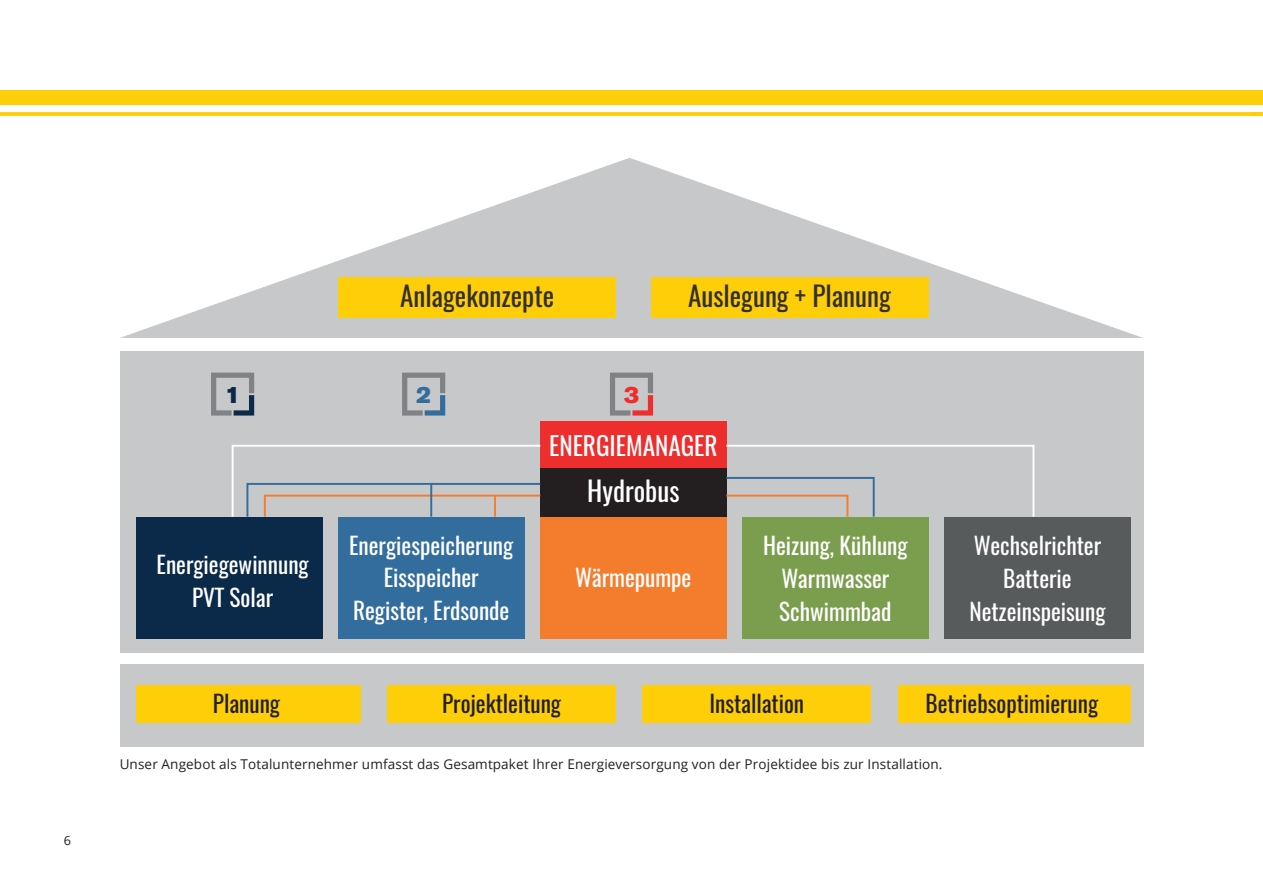
<style>
.page{position:relative;width:1263px;height:893px;background:#fff}
.page>*{position:absolute;margin:0;border:0;box-sizing:border-box;transform-origin:0 0}
.t1{font:27.15px "Oswald";color:#312f30}
.t2{font:27.15px "Oswald";color:#fff}
.t3{font:25.2px "Oswald";color:#fff}
.t4{font:23.25px/33px "Oswald";color:#fff;text-align:center}
.t5{font:23.25px "Oswald";color:#231f20}
.t6{font:23.25px "Akzidenz Grotesk BQ Super";color:#0b2948}
.t7{font:23.25px "Akzidenz Grotesk BQ Super";color:#336d9d}
.t8{font:23.25px "Akzidenz Grotesk BQ Super";color:#ee2d2d}
.t9{font:13.5px "Open Sans";letter-spacing:.01em;color:#231f20}
.t10{font:12.75px "Open Sans";color:#231f20}
</style>
<div class="page">
<svg style="left:0;top:112px;width:1263px;height:4px;background:#fed014"></svg>
<div style="left:0;top:90px;width:1263px;height:15px;background:#fece08"></div>
<div style="left:120px;top:351px;width:1023px;height:302px;background:#c7c8ca"></div>
<div style="left:120px;top:664px;width:1023px;height:82px;background:#c7c8ca"></div>
<div style="left:136px;top:685px;width:225px;height:37px;background:#fece08"></div>
<div style="left:642px;top:685px;width:229px;height:37px;background:#fece08"></div>
<div style="left:387px;top:685px;width:229px;height:37px;background:#fece08"></div>
<div style="left:897px;top:685px;width:233px;height:37px;background:#fece08"></div>
<div style="left:136px;top:517px;width:186px;height:121px;background:#0b2948"></div>
<div style="left:540px;top:517px;width:186px;height:121px;background:#f47d2d"></div>
<div style="left:338px;top:517px;width:186px;height:121px;background:#336d9d"></div>
<div style="left:742px;top:517px;width:186px;height:121px;background:#7b9e4e"></div>
<div style="left:944px;top:517px;width:186px;height:121px;background:#575b5c"></div>
<div style="left:540px;top:468px;width:186px;height:49px;background:#231f20"></div>
<div style="left:540px;top:422px;width:186px;height:46px;background:#ee2d2d"></div>
<svg style="left:231px;top:444px;width:310px;height:75px"></svg>
<svg style="left:726px;top:444px;width:309px;height:75px"></svg>
<hr style="left:494px;top:495px;width:2px;height:22px;background:#f47d2d">
<svg style="left:120px;top:158px;width:1023px;height:180px"></svg>
<div style="left:338px;top:277px;width:278px;height:41px;background:#fece08"></div>
<div style="left:651px;top:277px;width:277px;height:41px;background:#fece08"></div>
<hr style="left:430px;top:483px;width:2px;height:34px;background:#336d9d">
<svg style="left:211px;top:373px;width:43px;height:43px"></svg>
<svg style="left:402px;top:373px;width:43px;height:43px"></svg>
<svg style="left:610px;top:373px;width:43px;height:43px"></svg>
<p class="t10" style="left:64px;top:831px;width:9px">6</p>
<p class="t1" style="left:400px;top:277px;width:156px">Anlagekonzepte</p>
<p class="t1" style="left:688px;top:277px;width:204px">Auslegung + Planung</p>
<p class="t6" style="left:225px;top:381px;width:17px">1</p>
<p class="t7" style="left:416px;top:381px;width:17px">2</p>
<p class="t8" style="left:624px;top:381px;width:17px">3</p>
<p class="t3" style="left:549px;top:428px;width:170px">ENERGIEMANAGER</p>
<p class="t4" style="left:157px;top:548px;width:154px">Energiegewinnung<br>PVT Solar</p>
<p class="t4" style="left:349px;top:529px;width:166px">Energiespeicherung<br>Eisspeicher<br>Register, Erdsonde</p>
<p class="t2" style="left:587px;top:472px;width:94px">Hydrobus</p>
<p class="t4" style="left:575px;top:562px;width:118px">Wärmepumpe</p>
<p class="t4" style="left:763px;top:529px;width:146px">Heizung, Kühlung<br>Warmwasser<br>Schwimmbad</p>
<p class="t4" style="left:969px;top:529px;width:138px">Wechselrichter<br>Batterie<br>Netzeinspeisung</p>
<p class="t5" style="left:213px;top:688px;width:69px">Planung</p>
<p class="t5" style="left:442px;top:688px;width:121px">Projektleitung</p>
<p class="t5" style="left:709px;top:688px;width:96px">Installation</p>
<p class="t5" style="left:925px;top:688px;width:174px">Betriebsoptimierung</p>
<p class="t9" style="left:120px;top:755px;width:824px">Unser Angebot als Totalunternehmer umfasst das Gesamtpaket Ihrer Energieversorgung von der Projektidee bis zur Installation.</p>
</div>
